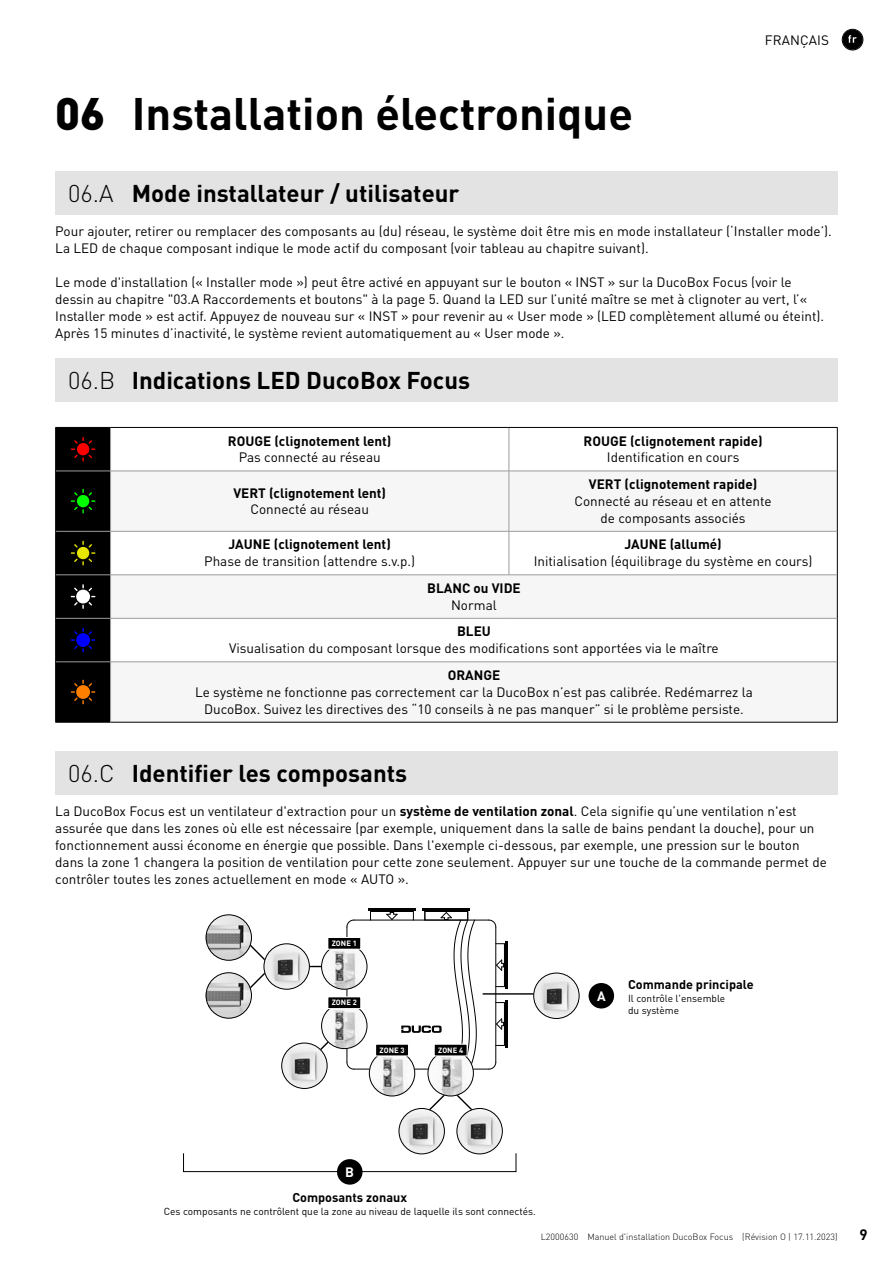
<style>
.page{position:relative;width:893px;height:1263px;background:#fff}
.page>*{position:absolute;margin:0;border:0;box-sizing:border-box;transform-origin:0 0}
.t1{font:700 45px "DINOT";color:#000}
.t2{font:700 24px "DINOT";color:#000}
.t3{font:700 15px "DINOT";color:#000}
.t4{font:13.5px/16.8px "DINOT";color:#000}
.t5{font:700 13.5px "DINOT";color:#000}
.t6{font:700 13.5px "DINOT";color:#fff}
.t7{font:700 12.6px "DINOT";color:#000}
.t8{font:10.2px/12.6px "DINOT";color:#000}
.t9{font:300 9px "DINOT";color:#000}
.t10{font:700 7.65px "DINOT";letter-spacing:.01em;color:#fff}
.s1{font-weight:900}
.s2{font-weight:300}
.s3{font-weight:700}
</style>
<div class="page">
<div style="left:842px;top:30px;width:21px;height:20px;background:#000;border-radius:50%"></div>
<svg style="left:848px;top:35px;width:9px;height:8px"></svg>
<div style="left:842px;top:29px;width:21px;height:21px;border:1px solid #000;border-radius:50%"></div>
<div style="left:55px;top:171px;width:783px;height:44px;background:#e3e3e3"></div>
<div style="left:55px;top:358px;width:783px;height:44px;background:#e3e3e3"></div>
<div style="left:55px;top:751px;width:783px;height:44px;background:#e3e3e3"></div>
<svg style="left:111px;top:428px;width:726px;height:43px"></svg>
<svg style="left:111px;top:472px;width:726px;height:250px;fill:#f6f6f6"></svg>
<hr style="left:55px;top:428px;width:1px;height:43px;background:#000">
<hr style="left:837px;top:428px;width:1px;height:43px;background:#000">
<hr style="left:55px;top:471px;width:1px;height:60px;background:#000">
<hr style="left:837px;top:471px;width:1px;height:60px;background:#000">
<hr style="left:55px;top:531px;width:1px;height:44px;background:#000">
<hr style="left:837px;top:531px;width:1px;height:44px;background:#000">
<hr style="left:55px;top:575px;width:1px;height:43px;background:#000">
<hr style="left:837px;top:575px;width:1px;height:43px;background:#000">
<hr style="left:55px;top:618px;width:1px;height:44px;background:#000">
<hr style="left:837px;top:618px;width:1px;height:44px;background:#000">
<hr style="left:55px;top:662px;width:1px;height:60px;background:#000">
<hr style="left:837px;top:662px;width:1px;height:60px;background:#000">
<hr style="left:55px;top:722px;width:56px;height:1px;background:#000">
<hr style="left:111px;top:722px;width:398px;height:1px;background:#000">
<hr style="left:509px;top:722px;width:329px;height:1px;background:#000">
<hr style="left:509px;top:428px;width:1px;height:43px;background:#9c9c9d">
<hr style="left:111px;top:471px;width:398px;height:1px;background:#9c9c9d">
<hr style="left:509px;top:471px;width:328px;height:1px;background:#9c9c9d">
<hr style="left:509px;top:471px;width:1px;height:60px;background:#9c9c9d">
<hr style="left:111px;top:531px;width:398px;height:1px;background:#9c9c9d">
<hr style="left:509px;top:531px;width:328px;height:1px;background:#9c9c9d">
<hr style="left:509px;top:531px;width:1px;height:44px;background:#9c9c9d">
<hr style="left:111px;top:574px;width:398px;height:1px;background:#9c9c9d">
<hr style="left:509px;top:574px;width:328px;height:1px;background:#9c9c9d">
<hr style="left:111px;top:618px;width:398px;height:1px;background:#9c9c9d">
<hr style="left:509px;top:618px;width:328px;height:1px;background:#9c9c9d">
<hr style="left:111px;top:661px;width:398px;height:1px;background:#9c9c9d">
<hr style="left:509px;top:661px;width:328px;height:1px;background:#9c9c9d">
<hr style="left:55px;top:427px;width:56px;height:1px;background:#000">
<hr style="left:111px;top:427px;width:398px;height:1px;background:#000">
<hr style="left:509px;top:427px;width:329px;height:1px;background:#000">
<svg style="left:56px;top:427px;width:55px;height:295px;background:#0f0e0b"></svg>
<hr style="left:505px;top:942px;width:3px;height:47px;background:#000">
<hr style="left:505px;top:1000px;width:3px;height:47px;background:#000">
<hr style="left:368px;top:908px;width:47px;height:3px;background:#000">
<hr style="left:423px;top:908px;width:47px;height:3px;background:#000">
<hr style="left:504px;top:944px;width:1px;height:42px;background:#000">
<hr style="left:504px;top:1002px;width:1px;height:43px;background:#000">
<hr style="left:483px;top:993px;width:56px;height:1px;background:#000">
<img style="left:533px;top:973px;width:46px;height:46px;border-radius:23px">
<div style="left:533px;top:973px;width:46px;height:46px;border:1px solid #000;border-radius:50%"></div>
<svg style="left:237px;top:942px;width:36px;height:59px"></svg>
<img style="left:206px;top:914px;width:46px;height:46px;border-radius:23px">
<div style="left:206px;top:914px;width:46px;height:46px;border:1px solid #000;border-radius:50%"></div>
<img style="left:206px;top:972px;width:46px;height:46px;border-radius:23px">
<div style="left:206px;top:972px;width:46px;height:46px;border:1px solid #000;border-radius:50%"></div>
<img style="left:264px;top:943px;width:46px;height:46px;border-radius:23px">
<div style="left:264px;top:943px;width:46px;height:46px;border:1px solid #000;border-radius:50%"></div>
<svg style="left:301px;top:911px;width:203px;height:167px"></svg>
<img style="left:281px;top:1043px;width:46px;height:46px;border-radius:23px">
<div style="left:281px;top:1043px;width:46px;height:46px;border:1px solid #000;border-radius:50%"></div>
<img style="left:321px;top:1003px;width:46px;height:46px;border-radius:23px">
<div style="left:321px;top:1003px;width:46px;height:46px;border:1px solid #000;border-radius:50%"></div>
<div style="left:328px;top:997px;width:33px;height:11px;background:#000"></div>
<div style="left:328px;top:996px;width:33px;height:13px;border:1px solid #fff"></div>
<img style="left:369px;top:1050px;width:46px;height:46px;border-radius:23px">
<div style="left:369px;top:1050px;width:46px;height:46px;border:1px solid #000;border-radius:50%"></div>
<div style="left:376px;top:1044px;width:32px;height:12px;background:#000"></div>
<svg style="left:409px;top:1087px;width:82px;height:43px"></svg>
<img style="left:399px;top:1108px;width:46px;height:46px;border-radius:23px">
<div style="left:399px;top:1108px;width:46px;height:46px;border:1px solid #000;border-radius:50%"></div>
<img style="left:457px;top:1108px;width:46px;height:46px;border-radius:23px">
<div style="left:457px;top:1108px;width:46px;height:46px;border:1px solid #000;border-radius:50%"></div>
<img style="left:428px;top:1050px;width:46px;height:46px;border-radius:23px">
<div style="left:428px;top:1050px;width:46px;height:46px;border:1px solid #000;border-radius:50%"></div>
<div style="left:434px;top:1044px;width:33px;height:12px;background:#000"></div>
<svg style="left:183px;top:1153px;width:334px;height:19px"></svg>
<div style="left:589px;top:983px;width:25px;height:25px;background:#000;border-radius:50%"></div>
<div style="left:337px;top:1159px;width:25px;height:25px;background:#000;border-radius:50%"></div>
<h1 class="t1" style="left:55px;top:83px;width:579px"><span class="s1">06</span> Installation électronique</h1>
<p class="t4" style="left:765px;top:31px;width:66px">FRANÇAIS</p>
<h2 class="t2" style="left:68px;top:177px;width:393px"><span class="s2">06.A</span> Mode installateur / utilisateur</h2>
<p class="t4" style="left:55px;top:222px;width:776px">Pour ajouter, retirer ou remplacer des composants au (du) réseau, le système doit être mis en mode installateur (‘Installer mode’).<br>La LED de chaque composant indique le mode actif du composant (voir tableau au chapitre suivant).</p>
<p class="t4" style="left:55px;top:273px;width:768px">Le mode d'installation (« Installer mode ») peut être activé en appuyant sur le bouton « INST » sur la DucoBox Focus (voir le dessin au chapitre "03.A Raccordements et boutons" à la page 5. Quand la LED sur l’unité maître se met à clignoter au vert, l’« Installer mode » est actif. Appuyez de nouveau sur « INST » pour revenir au « User mode » (LED complètement allumé ou éteint).<br>Après 15 minutes d’inactivité, le système revient automatiquement au « User mode ».</p>
<h2 class="t2" style="left:68px;top:364px;width:404px"><span class="s2">06.B</span> Indications LED DucoBox Focus</h2>
<p class="t5" style="left:228px;top:431px;width:165px">ROUGE (clignotement lent)</p>
<p class="t4" style="left:239px;top:449px;width:143px">Pas connecté au réseau</p>
<p class="t5" style="left:233px;top:483px;width:154px">VERT (clignotement lent)</p>
<p class="t4" style="left:250px;top:500px;width:120px">Connecté au réseau</p>
<p class="t5" style="left:229px;top:535px;width:164px">JAUNE (clignotement lent)</p>
<p class="t4" style="left:204px;top:552px;width:213px">Phase de transition (attendre s.v. p.)</p>
<p class="t5" style="left:584px;top:431px;width:181px">ROUGE (clignotement rapide)</p>
<p class="t4" style="left:607px;top:449px;width:134px">Identification en cours</p>
<p class="t5" style="left:589px;top:475px;width:170px">VERT (clignotement rapide)</p>
<p class="t4" style="left:574px;top:492px;width:199px;text-align:center">Connecté au réseau et en attente de composants associés</p>
<p class="t5" style="left:624px;top:535px;width:99px">JAUNE (allumé)</p>
<p class="t4" style="left:534px;top:552px;width:280px">Initialisation (équilibrage du système en cours)</p>
<p class="t5" style="left:427px;top:579px;width:95px">BLANC ou VIDE</p>
<p class="t4" style="left:451px;top:596px;width:47px">Normal</p>
<p class="t5" style="left:457px;top:622px;width:35px">BLEU</p>
<p class="t4" style="left:229px;top:639px;width:491px">Visualisation du composant lorsque des modifications sont apportées via le maître</p>
<p class="t5" style="left:448px;top:666px;width:54px">ORANGE</p>
<p class="t4" style="left:195px;top:683px;width:559px;text-align:center">Le système ne fonctionne pas correctement car la DucoBox n’est pas calibrée. Redémarrez la<br>DucoBox. Suivez les directives des “10 conseils à ne pas manquer” si le problème persiste.</p>
<h2 class="t2" style="left:68px;top:757px;width:341px"><span class="s2">06.C</span> Identifier les composants</h2>
<p class="t4" style="left:55px;top:802px;width:773px">La DucoBox Focus est un ventilateur d'extraction pour un <span class="s3">système de ventilation zonal</span>. Cela signifie qu’une ventilation n'est assurée que dans les zones où elle est nécessaire (par exemple, uniquement dans la salle de bains pendant la douche), pour un fonctionnement aussi économe en énergie que possible. Dans l'exemple ci-dessous, par exemple, une pression sur le bouton dans la zone 1 changera la position de ventilation pour cette zone seulement. Appuyer sur une touche de la commande permet de contrôler toutes les zones actuellement en mode « AUTO ».</p>
<p class="t10" style="left:332px;top:938px;width:27px">ZONE 1</p>
<p class="t10" style="left:332px;top:997px;width:27px">ZONE 2</p>
<p class="t10" style="left:379px;top:1045px;width:27px">ZONE 3</p>
<p class="t10" style="left:438px;top:1045px;width:27px">ZONE 4</p>
<p class="t6" style="left:597px;top:986px;width:10px">A</p>
<p class="t7" style="left:628px;top:976px;width:127px">Commande principale</p>
<p class="t8" style="left:628px;top:991px;width:99px">Il contrôle l'ensemble du système</p>
<p class="t6" style="left:345px;top:1162px;width:10px">B</p>
<p class="t7" style="left:292px;top:1189px;width:116px">Composants zonaux</p>
<p class="t8" style="left:164px;top:1204px;width:372px">Ces composants ne contrôlent que la zone au niveau de laquelle ils sont connectés.</p>
<p class="t9" style="left:541px;top:1230px;width:298px">L2000630 Manuel d'installation DucoBox Focus (Révision O | 17.11.2023)</p>
<p class="t3" style="left:859px;top:1224px;width:10px">9</p>
</div>
